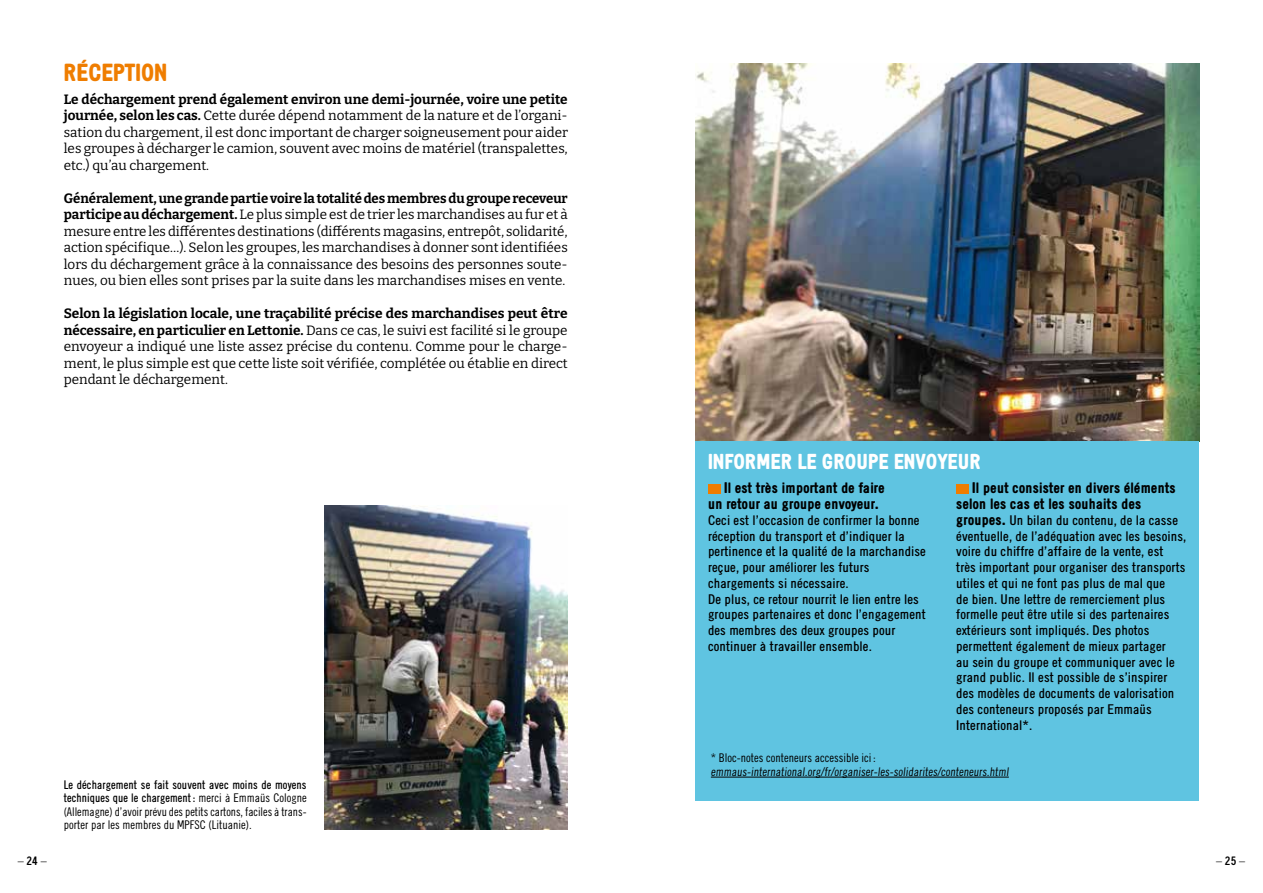
<style>
.page{position:relative;width:1263px;height:893px;background:#fff}
.page>*{position:absolute;margin:0;border:0;box-sizing:border-box;transform-origin:0 0}
.t1{font:900 24px "Emmaus";color:#ef7d00}
.t2{font:900 21px "Emmaus";color:#fff}
.t3{font:900 15px/15.8px "Emmaus";color:#000}
.t4{font:13.5px/16.5px "Bitter";color:#000;text-align:justify}
.t5{font:13.5px/15.8px "Emmaus";color:#000}
.t6{font:300 12px/13.5px "Emmaus";color:#000}
.t7{font:12px/13.5px "Emmausdemi";color:#000}
.s1{font-weight:700}
.s2{font-family:"Emmaus";font-weight:300}
.s3{font-weight:900;font-size:15px}
</style>
<div class="page">
<img style="left:695px;top:64px;width:504px;height:377px">
<img style="left:325px;top:505px;width:243px;height:324px">
<div style="left:695px;top:441px;width:504px;height:359px;background:#5fc4e1"></div>
<div style="left:708px;top:484px;width:13px;height:9px;background:#ef7d00"></div>
<div style="left:956px;top:484px;width:13px;height:9px;background:#ef7d00"></div>
<hr style="left:711px;top:777px;width:298px;height:1px;background:#000">
<h1 class="t1" style="left:64px;top:59px;width:106px">RÉCEPTION</h1>
<p class="t4" style="left:64px;top:90px;width:506px"><span class="s1">Le déchargement prend également environ une demi-journée, voire une petite journée, selon les cas.</span> Cette durée dépend notamment de la nature et de l’organi&shy;sation du chargement, il est donc important de charger soigneusement pour aider les groupes à décharger le camion, souvent avec moins de matériel (transpalettes, etc.) qu’au chargement.</p>
<p class="t4" style="left:64px;top:189px;width:505px"><span class="s1">Généralement, une grande partie voire la totalité des membres du groupe receveur participe au déchargement.</span> Le plus simple est de trier les marchandises au fur et à mesure entre les différentes destinations (différents magasins, entrepôt, solidarité, action spécifique…). Selon les groupes, les marchandises à donner sont identifiées lors du déchargement grâce à la connaissance des besoins des personnes soute&shy;nues, ou bien elles sont prises par la suite dans les marchandises mises en vente.</p>
<p class="t4" style="left:64px;top:305px;width:505px"><span class="s1">Selon la législation locale, une traçabilité précise des marchandises peut être nécessaire, en particulier en Lettonie.</span> Dans ce cas, le suivi est facilité si le groupe envoyeur a indiqué une liste assez précise du contenu. Comme pour le charge&shy;ment, le plus simple est que cette liste soit vérifiée, complétée ou établie en direct pendant le déchargement.</p>
<p class="t7" style="left:64px;top:778px;width:244px">Le déchargement se fait souvent avec moins de moyens techniques que le chargement: <span class="s2">merci à Emmaüs Cologne</span></p>
<p class="t6" style="left:64px;top:805px;width:244px">(Allemagne) d’avoir prévu des petits cartons, faciles à trans&shy;porter par les membres du MPFSC (Lituanie).</p>
<h2 class="t2" style="left:708px;top:450px;width:275px">INFORMER LE GROUPE ENVOYEUR</h2>
<p class="t3" style="left:708px;top:480px;width:178px;text-indent:16px">Il est très important de faire un retour au groupe envoyeur.</p>
<p class="t5" style="left:708px;top:512px;width:219px">Ceci est l’occasion de confirmer la bonne réception du transport et d’indiquer la pertinence et la qualité de la marchandise reçue, pour améliorer les futurs chargements si nécessaire.<br>De plus, ce retour nourrit le lien entre les groupes partenaires et donc l’engagement des membres des deux groupes pour continuer à travailler ensemble.</p>
<p class="t3" style="left:956px;top:480px;width:221px;text-indent:16px">Il peut consister en divers éléments selon les cas et les souhaits des</p>
<p class="t5" style="left:956px;top:512px;width:232px"><span class="s3">groupes.</span> Un bilan du contenu, de la casse éventuelle, de l’adéquation avec les besoins, voire du chiffre d’affaire de la vente, est très important pour organiser des transports utiles et qui ne font pas plus de mal que<br>de bien. Une lettre de remerciement plus formelle peut être utile si des partenaires extérieurs sont impliqués. Des photos permettent également de mieux partager<br>au sein du groupe et communiquer avec le grand public. Il est possible de s’inspirer des modèles de documents de valorisation des conteneurs proposés par Emmaüs International*.</p>
<p class="t6" style="left:711px;top:751px;width:301px">* Bloc-notes conteneurs accessible ici : emmaus-international.org/fr/organiser-les-solidarites/conteneurs.html</p>
<p class="t6" style="left:18px;top:854px;width:31px">– <span class="s1">24</span> –</p>
<p class="t6" style="left:1216px;top:854px;width:31px">– <span class="s1">25</span> –</p>
</div>
